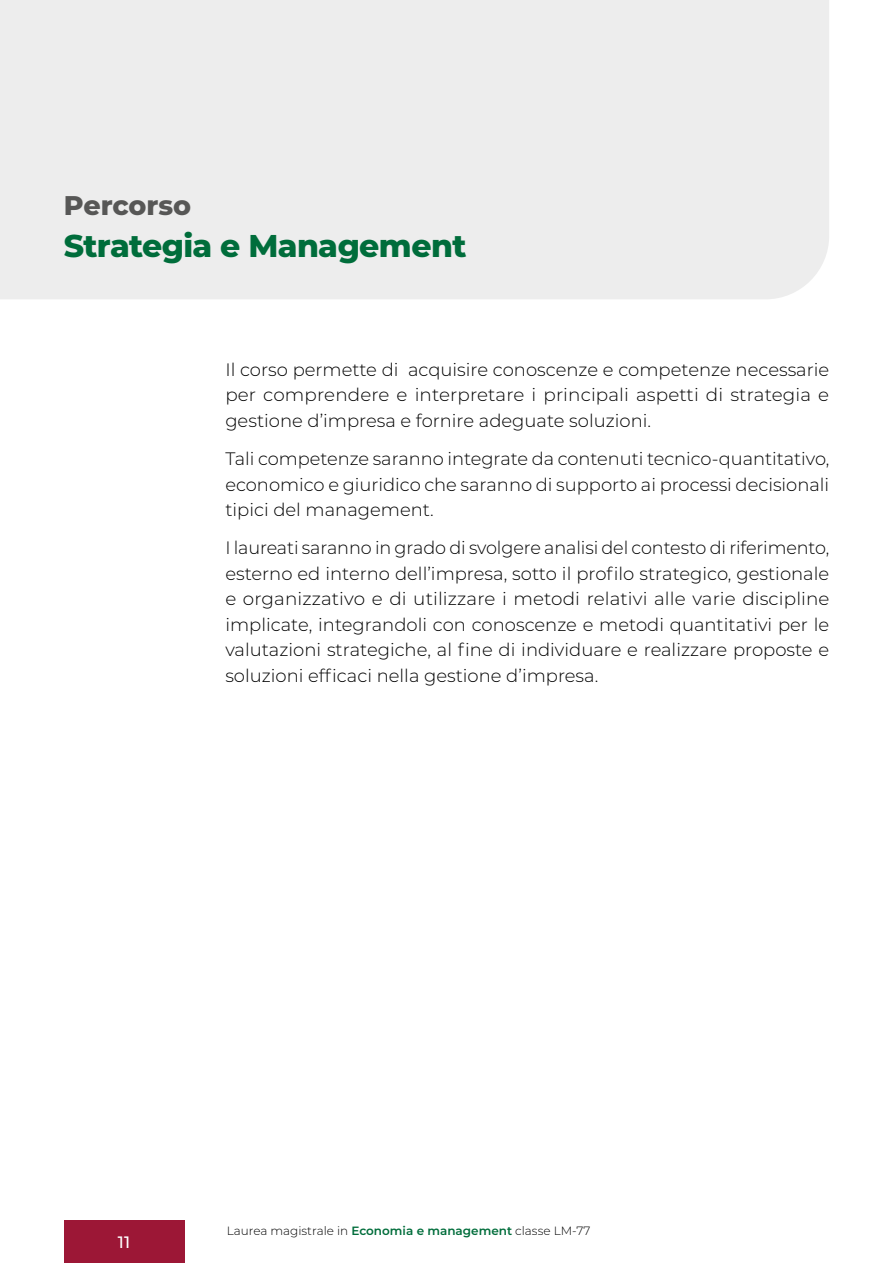
<style>
.page{position:relative;width:893px;height:1263px;background:#fff}
.page>*{position:absolute;margin:0;border:0;box-sizing:border-box;transform-origin:0 0}
.t1{font:800 31.5px "Montserrat";letter-spacing:-.02em;color:#006d3b}
.t2{font:800 27px "Montserrat";color:#575756}
.t3{font:300 18px/25.5px "Montserrat";color:#000;text-align:justify}
.t4{font:500 16.5px "Montserrat";color:#fff}
.t5{font:300 12px "Montserrat";color:#000}
.s1{font-weight:600;color:#006d3b}
</style>
<div class="page">
<div style="left:64px;top:1220px;width:120px;height:43px;background:#9c1736"></div>
<div style="left:0;top:0;width:829px;height:299px;background:#ededed"></div>
<h2 class="t2" style="left:64px;top:186px;width:129px">Percorso</h2>
<h1 class="t1" style="left:64px;top:223px;width:404px">Strategia e Management</h1>
<p class="t3" style="left:225px;top:356px;width:605px">Il corso permette di acquisire conoscenze e competenze necessarie per comprendere e interpretare i principali aspetti di strategia e gestione d’impresa e fornire adeguate soluzioni.</p>
<p class="t3" style="left:225px;top:445px;width:605px">Tali competenze saranno integrate da contenuti tecnico-quantitativo, economico e giuridico che saranno di supporto ai processi decisionali tipici del management.</p>
<p class="t3" style="left:225px;top:535px;width:606px">I laureati saranno in grado di svolgere analisi del contesto di riferimento, esterno ed interno dell’impresa, sotto il profilo strategico, gestionale e organizzativo e di utilizzare i metodi relativi alle varie discipline implicate, integrandoli con conoscenze e metodi quantitativi per le valutazioni strategiche, al fine di individuare e realizzare proposte e soluzioni efficaci nella gestione d’impresa.</p>
<p class="t4" style="left:118px;top:1230px;width:14px">11</p>
<p class="t5" style="left:227px;top:1223px;width:365px">Laurea magistrale in <span class="s1">Economia e management</span> classe LM-77</p>
</div>
